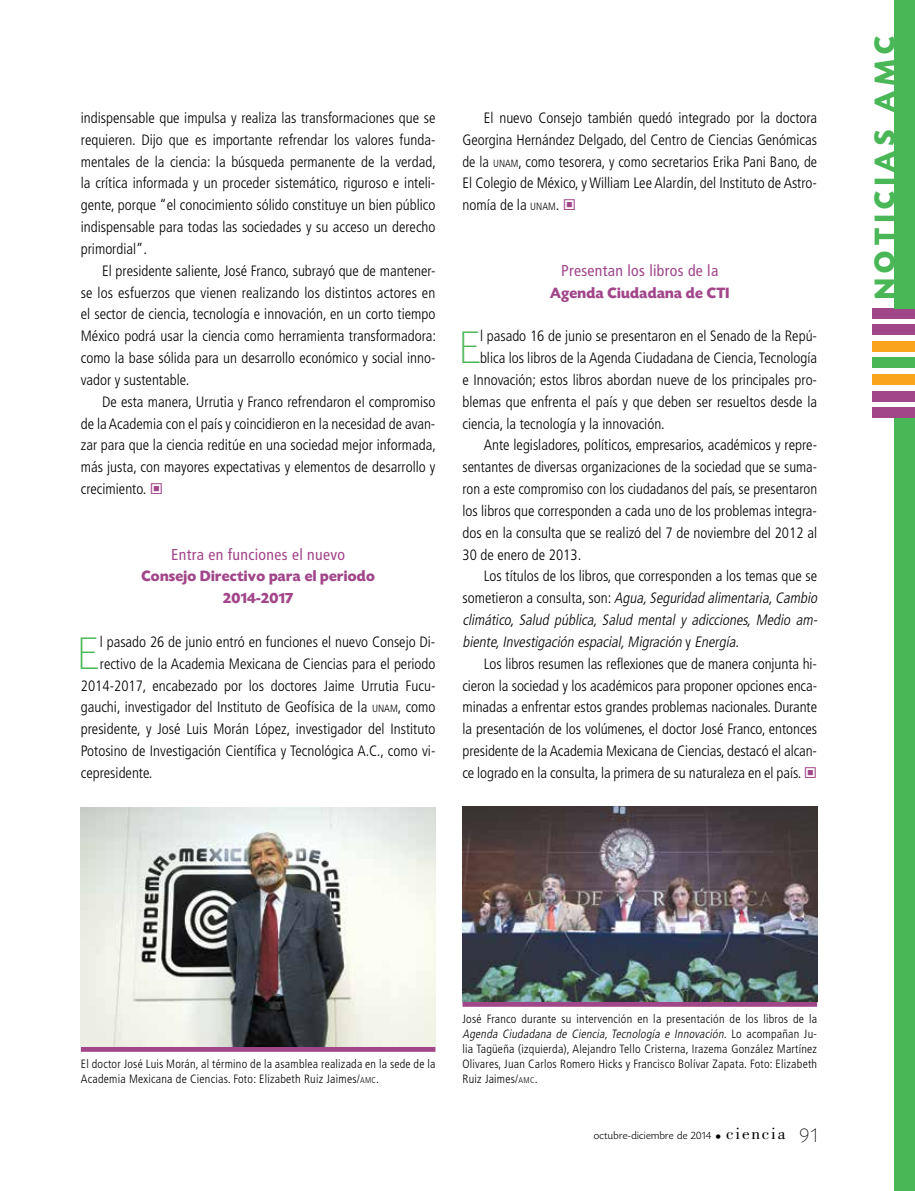
<style>
.page{position:relative;width:915px;height:1191px;background:#fff}
.page>*{position:absolute;margin:0;border:0;box-sizing:border-box;transform-origin:0 0}
.t1{font:200 48px "Today HEF";color:#4ab757}
.t2{font:700 30px "Today HEF";letter-spacing:.2em;color:#4ab757}
.t3{font:700 15.75px/21.9px "Today HEF";letter-spacing:.02em;color:#a2468a;text-align:center}
.t4{font:condensed 15.75px "Frutiger LT Std";letter-spacing:.02em;color:#a2468a}
.t5{font:300 condensed 15px/21.8px "Frutiger LT Std";color:#000;text-align:justify}
.t6{font:italic 300 condensed 15px "Frutiger LT Std";color:#000}
.t7{font:300 condensed 12px/15px "Frutiger LT Std";letter-spacing:.02em;color:#000}
.t8{font:300 11.25px "Today HEF";letter-spacing:.03em;color:#000}
.s1{font-size:10.5px}
.s2{font-style:normal}
.s3{font-size:8.4px}
.s4{font-style:italic}
.s5{font-weight:200;font-size:13.5px}
.s6{font-family:"Bodoni";font-weight:400;font-size:17.25px}
.s7{font-weight:200;font-size:21px}
</style>
<div class="page">
<div style="left:893px;top:418px;width:21px;height:773px;background:#4ab757"></div>
<div style="left:872px;top:308px;width:42px;height:11px;background:#a2468a"></div>
<div style="left:872px;top:391px;width:42px;height:11px;background:#a2468a"></div>
<div style="left:872px;top:324px;width:42px;height:11px;background:#a2468a"></div>
<div style="left:872px;top:407px;width:42px;height:10px;background:#a2468a"></div>
<div style="left:872px;top:341px;width:42px;height:11px;background:#faa41d"></div>
<div style="left:872px;top:374px;width:42px;height:11px;background:#faa41d"></div>
<div style="left:872px;top:357px;width:42px;height:11px;background:#4ab757"></div>
<div style="left:893px;top:0;width:21px;height:308px;background:#4ab757"></div>
<svg style="left:81px;top:1046px;width:354px;height:5px;background:#a65c91"></svg>
<svg style="left:462px;top:1001px;width:354px;height:5px;background:#914c81"></svg>
<img style="left:81px;top:807px;width:354px;height:239px">
<img style="left:462px;top:806px;width:354px;height:195px">
<p class="t5" style="left:81px;top:107px;width:356px">indispensable que impulsa y realiza las transformaciones que se requieren. Dijo que es importante refrendar los valores funda&shy;mentales de la ciencia: la búsqueda permanente de la verdad, la crítica informada y un proceder sistemático, riguroso e inteli&shy;gente, porque “el conocimiento sólido constituye un bien público indispensable para todas las sociedades y su acceso un derecho primordial”.</p>
<p class="t5" style="left:81px;top:260px;width:356px;text-indent:21px">El presidente saliente, José Franco, subrayó que de mantener&shy;se los esfuerzos que vienen realizando los distintos actores en el sector de ciencia, tecnología e innovación, en un corto tiempo México podrá usar la ciencia como herramienta transformadora: como la base sólida para un desarrollo económico y social inno&shy;vador y sustentable.</p>
<p class="t5" style="left:81px;top:391px;width:356px;text-indent:21px">De esta manera, Urrutia y Franco refrendaron el compromiso de la Academia con el país y coincidieron en la necesidad de avan&shy;zar para que la ciencia reditúe en una sociedad mejor informada, más justa, con mayores expectativas y elementos de desarrollo y crecimiento.</p>
<p class="t4" style="left:171px;top:545px;width:175px">Entra en funciones el nuevo</p>
<p class="t3" style="left:141px;top:566px;width:235px">Consejo Directivo para el periodo<br>2014-2017</p>
<h1 class="t1" style="left:78px;top:629px;width:22px">E</h1>
<p class="t5" style="left:100px;top:631px;width:337px">l pasado 26 de junio entró en funciones el nuevo Consejo Di-</p>
<p class="t5" style="left:100px;top:653px;width:337px">rectivo de la Academia Mexicana de Ciencias para el periodo</p>
<p class="t5" style="left:81px;top:674px;width:356px">2014-2017, encabezado por los doctores Jaime Urrutia Fucu-</p>
<p class="t5" style="left:81px;top:696px;width:356px">gauchi, investigador del Instituto de Geofísica de la <span class="s1">UNAM</span>, como</p>
<p class="t5" style="left:81px;top:718px;width:356px">presidente, y José Luis Morán López, investigador del Instituto</p>
<p class="t5" style="left:81px;top:740px;width:356px">Potosino de Investigación Científica y Tecnológica A.C., como vi-</p>
<p class="t5" style="left:81px;top:762px;width:73px">cepresidente.</p>
<p class="t5" style="left:462px;top:107px;width:356px;text-indent:21px">El nuevo Consejo también quedó integrado por la doctora Georgina Hernández Delgado, del Centro de Ciencias Genómicas de la <span class="s1">UNAM</span>, como tesorera, y como secretarios Erika Pani Bano, de El Colegio de México, y William Lee Alardín, del Instituto de Astro&shy;nomía de la <span class="s1">UNAM</span>.</p>
<p class="t4" style="left:561px;top:261px;width:159px">Presentan los libros de la</p>
<p class="t3" style="left:550px;top:282px;width:181px">Agenda Ciudadana de CTI</p>
<h1 class="t1" style="left:459px;top:323px;width:22px">E</h1>
<p class="t5" style="left:480px;top:325px;width:338px">l pasado 16 de junio se presentaron en el Senado de la Repú-</p>
<p class="t5" style="left:480px;top:347px;width:338px">blica los libros de la Agenda Ciudadana de Ciencia, Tecnología</p>
<p class="t5" style="left:462px;top:369px;width:356px">e Innovación; estos libros abordan nueve de los principales pro-</p>
<p class="t5" style="left:462px;top:391px;width:356px">blemas que enfrenta el país y que deben ser resueltos desde la</p>
<p class="t5" style="left:462px;top:413px;width:204px">ciencia, la tecnología y la innovación.</p>
<p class="t5" style="left:483px;top:434px;width:335px">Ante legisladores, políticos, empresarios, académicos y repre-</p>
<p class="t5" style="left:462px;top:456px;width:356px">sentantes de diversas organizaciones de la sociedad que se suma-</p>
<p class="t5" style="left:462px;top:478px;width:356px">ron a este compromiso con los ciudadanos del país, se presentaron</p>
<p class="t5" style="left:462px;top:500px;width:356px">los libros que corresponden a cada uno de los problemas integra-</p>
<p class="t5" style="left:462px;top:522px;width:356px">dos en la consulta que se realizó del 7 de noviembre del 2012 al</p>
<p class="t5" style="left:462px;top:544px;width:120px">30 de enero de 2013.</p>
<p class="t5" style="left:483px;top:565px;width:335px">Los títulos de los libros, que corresponden a los temas que se</p>
<p class="t6" style="left:462px;top:589px;width:359px"><span class="s2">s o m et i e ro n a co n s u l ta , s o n :</span> Agua,Seguridad alimentaria,Cambio</p>
<p class="t6" style="left:462px;top:611px;width:359px">climático, Salud pública, Salud mental y adicciones, Medio am-</p>
<p class="t6" style="left:462px;top:633px;width:278px">biente,Investigación espacial,Migración <span class="s2">y</span> Energía<span class="s2">.</span></p>
<p class="t5" style="left:483px;top:653px;width:334px">Los libros resumen las reflexiones que de manera conjunta hi-</p>
<p class="t5" style="left:462px;top:674px;width:356px">cieron la sociedad y los académicos para proponer opciones enca-</p>
<p class="t5" style="left:462px;top:696px;width:356px">minadas a enfrentar estos grandes problemas nacionales. Durante</p>
<p class="t5" style="left:462px;top:718px;width:356px">la presentación de los volúmenes, el doctor José Franco, entonces</p>
<p class="t5" style="left:462px;top:740px;width:356px">presidente de la Academia Mexicana de Ciencias, destacó el alcan-</p>
<p class="t5" style="left:462px;top:762px;width:340px">ce logrado en la consulta, la primera de su naturaleza en el país.</p>
<h2 class="t2" style="left:868px;top:299px;width:265px;rotate:-90deg">NOTICIAS AMC</h2>
<p class="t7" style="left:81px;top:1057px;width:356px">El doctor José Luis Morán, al término de la asamblea realizada en la sede de la<br>Academia Mexicana de Ciencias. Foto: Elizabeth Ruiz Jaimes/<span class="s3">AMC</span>.</p>
<p class="t7" style="left:462px;top:1012px;width:356px;text-align:justify">José Franco durante su intervención en la presentación de los libros de la <span class="s4">Agenda Ciudadana de Ciencia, Tecnología e Innovación.</span> L o a c o m p a ñ a n J u - lia Tagüeña (izquierda), Alejandro Tello Cristerna, Irazema González Martínez Olivares, Juan Carlos Romero Hicks y Francisco Bolívar Zapata. Foto: Elizabeth Ruiz Jaimes/<span class="s3">AMC</span>.</p>
<p class="t8" style="left:593px;top:1129px;width:225px">octubre-diciembre de 2014 <span class="s5">•</span> <span class="s6">ciencia</span> <span class="s7">91</span></p>
</div>
